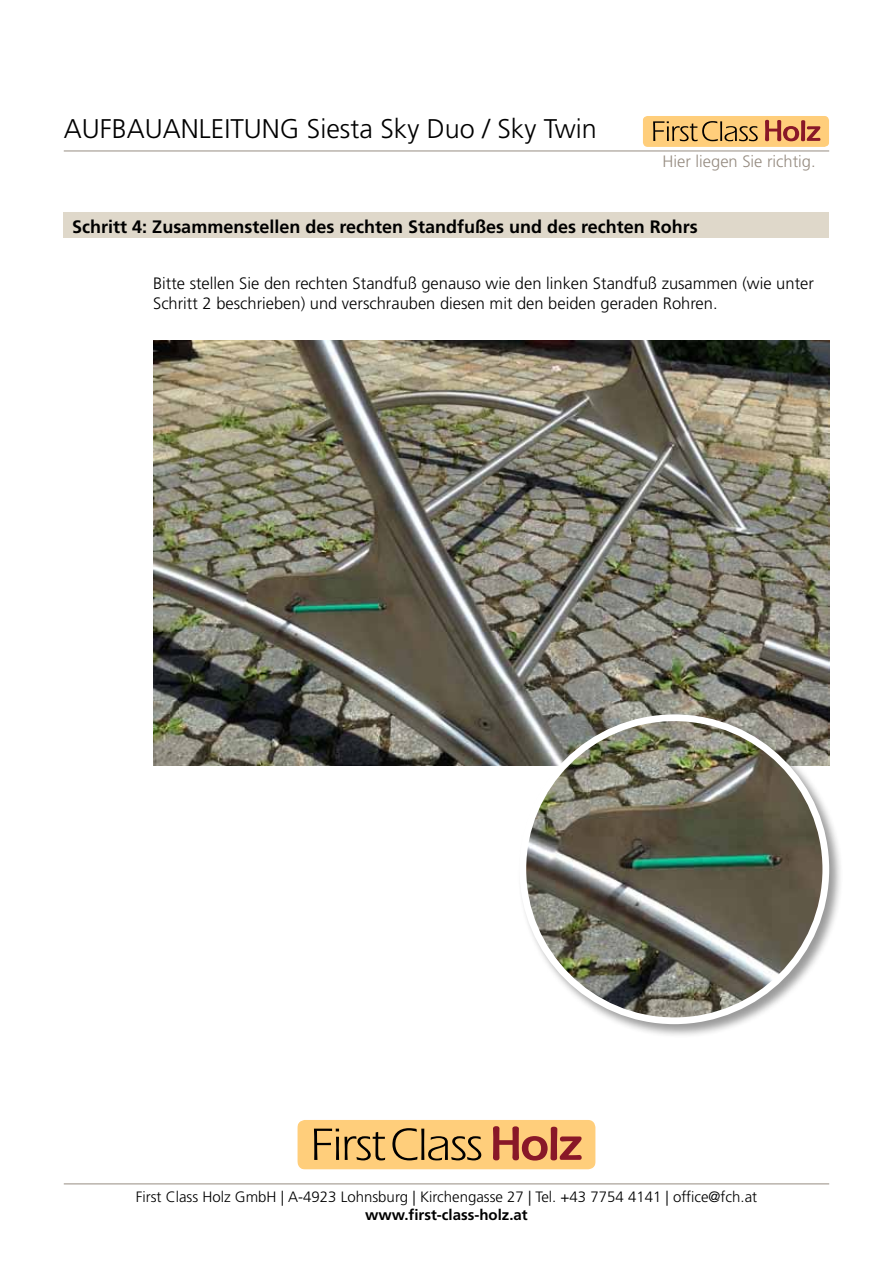
<style>
.page{position:relative;width:893px;height:1263px;background:#fff}
.page>*{position:absolute;margin:0;border:0;box-sizing:border-box;transform-origin:0 0}
.t1{font:300 27px "Frutiger LT Std";color:#000}
.t2{font:700 18px "Frutiger LT Std";color:#000}
.t3{font:300 16.5px/19.8px "Frutiger LT Std";color:#000}
.t4{font:300 16.5px "Frutiger LT Std";color:#968c81}
.t5{font:300 15px "Frutiger LT Std";color:#000}
.t6{font:700 15px "Frutiger LT Std";color:#000}
</style>
<div class="page">
<svg style="left:297px;top:1120px;width:299px;height:49px;background:#dfad6a"></svg>
<hr style="left:64px;top:1183px;width:765px;height:1px;background:#968c81">
<svg style="left:643px;top:116px;width:186px;height:31px;background:#dfad6a"></svg>
<hr style="left:64px;top:151px;width:765px;height:1px;background:#968c81">
<div style="left:64px;top:213px;width:765px;height:25px;background:#dfd8ca"></div>
<img style="left:153px;top:340px;width:676px;height:425px">
<div style="left:517px;top:712px;width:326px;height:326px;background:#000;opacity:.4"></div>
<img style="left:523px;top:718px;width:303px;height:303px;border-radius:151px">
<div style="left:519px;top:714px;width:310px;height:310px;border:7px solid #fff;border-radius:50%"></div>
<h1 class="t1" style="left:64px;top:113px;width:35px">Aufbauanleitung</h1>
<h1 class="t1" style="left:307px;top:113px;width:291px">Siesta Sky Duo / Sky Twin</h1>
<p class="t4" style="left:663px;top:152px;width:155px">Hier liegen Sie richtig.</p>
<p class="t2" style="left:72px;top:216px;width:627px">Schritt 4: Zusammenstellen des rechten Standfußes und des rechten Rohrs</p>
<p class="t3" style="left:153px;top:273px;width:662px">Bitte stellen Sie den rechten Standfuß genauso wie den linken Standfuß zusammen (wie unter<br>Schritt 2 beschrieben) und verschrauben diesen mit den beiden geraden Rohren.</p>
<p class="t5" style="left:136px;top:1188px;width:623px">First Class Holz GmbH | A-4923 Lohnsburg | Kirchengasse 27 | Tel. +43 7754 4141 | office@fch.at</p>
<p class="t6" style="left:365px;top:1205px;width:164px">www.first-class-holz.at</p>
</div>
